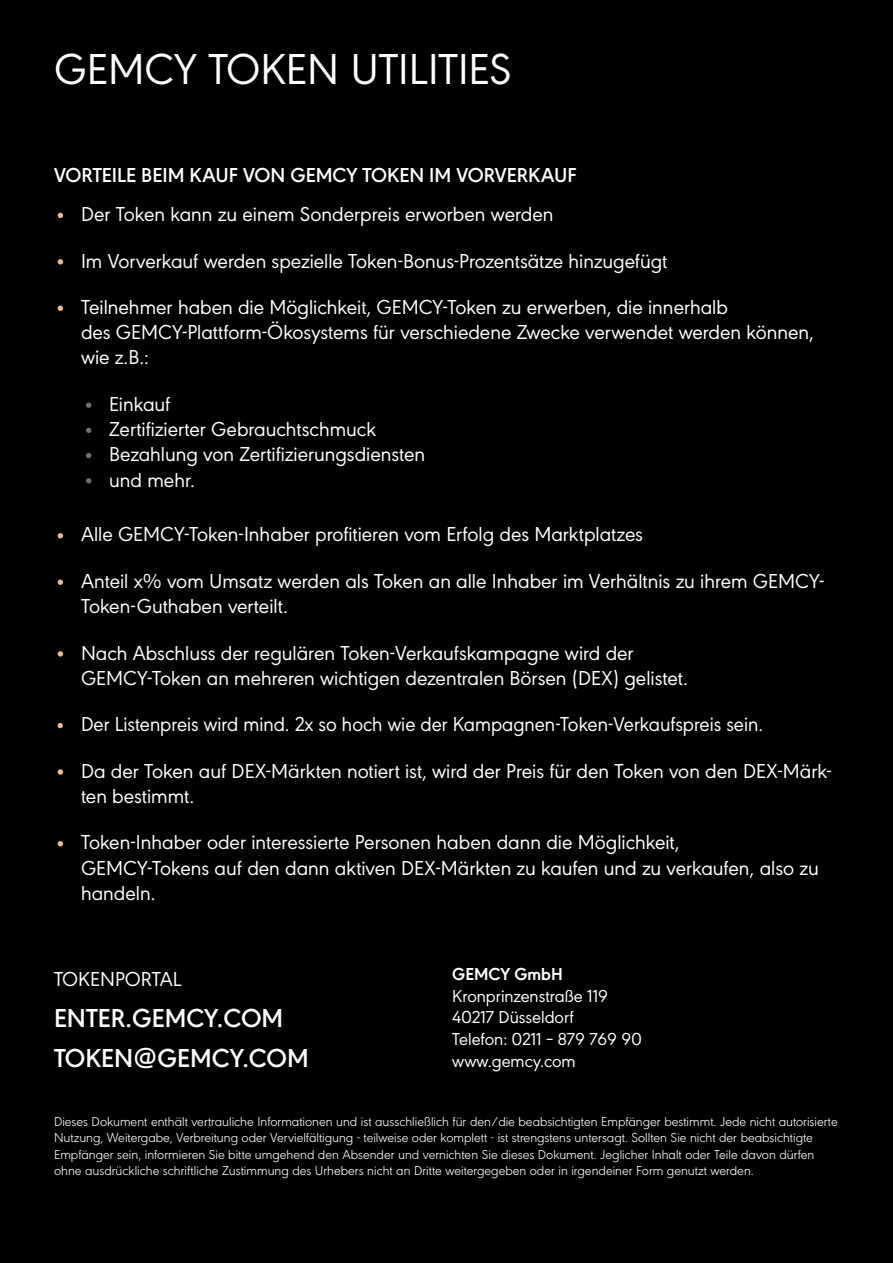
<style>
.page{position:relative;width:893px;height:1263px;background:#000}
.page>*{position:absolute;margin:0;border:0;box-sizing:border-box;transform-origin:0 0}
.t1{font:57px "URW Geometric";color:#ebba99}
.t2{font:57px "URW Geometric";color:#706f6f}
.t3{font:45px "URW Geometric";color:#fff}
.t4{font:600 27px/40.5px "URW Geometric";color:#fff}
.t5{font:21px/25.2px "URW Geometric";color:#fff}
.t6{font:600 21px "URW Geometric";color:#fff}
.t7{font:18px/21.6px "URW Geometric";color:#fff}
.t8{font:700 18px "URW Geometric";color:#fff}
.t9{font:300 13.5px/16.2px "URW Geometric";color:#fff}
</style>
<div class="page">
<h2 class="t3" style="left:54px;top:36px;width:459px">GEMCY TOKEN UTILITIES</h2>
<p class="t6" style="left:54px;top:159px;width:524px">VORTEILE BEIM KAUF VON GEMCY TOKEN IM VORVERKAUF</p>
<h1 class="t1" style="left:54px;top:173px;width:14px">·</h1>
<p class="t5" style="left:81px;top:200px;width:474px">Der Token kann zu einem Sonderpreis erworben werden</p>
<h1 class="t1" style="left:54px;top:219px;width:14px">·</h1>
<p class="t5" style="left:81px;top:246px;width:588px">Im Vorverkauf werden spezielle Token-Bonus-Prozentsätze hinzugefügt</p>
<h1 class="t1" style="left:54px;top:266px;width:14px">·</h1>
<p class="t5" style="left:81px;top:293px;width:735px">Teilnehmer haben die Möglichkeit, GEMCY-Token zu erwerben, die innerhalb<br>des GEMCY-Plattform-Ökosystems für verschiedene Zwecke verwendet werden können, wie z.B.:</p>
<h1 class="t2" style="left:82px;top:362px;width:14px">·</h1>
<p class="t5" style="left:109px;top:390px;width:63px">Einkauf</p>
<h1 class="t2" style="left:82px;top:388px;width:14px">·</h1>
<p class="t5" style="left:109px;top:415px;width:268px">Zertifizierter Gebrauchtschmuck</p>
<h1 class="t2" style="left:82px;top:413px;width:14px">·</h1>
<p class="t5" style="left:109px;top:440px;width:318px">Bezahlung von Zertifizierungsdiensten</p>
<h1 class="t2" style="left:82px;top:438px;width:14px">·</h1>
<p class="t5" style="left:109px;top:465px;width:87px">und mehr.</p>
<h1 class="t1" style="left:54px;top:493px;width:14px">·</h1>
<p class="t5" style="left:81px;top:520px;width:564px">Alle GEMCY-Token-Inhaber profitieren vom Erfolg des Marktplatzes</p>
<h1 class="t1" style="left:54px;top:539px;width:14px">·</h1>
<p class="t5" style="left:81px;top:567px;width:745px">Anteil x% vom Umsatz werden als Token an alle Inhaber im Verhältnis zu ihrem GEMCY-<br>Token-Guthaben verteilt.</p>
<h1 class="t1" style="left:54px;top:611px;width:14px">·</h1>
<p class="t5" style="left:81px;top:638px;width:608px">Nach Abschluss der regulären Token-Verkaufskampagne wird der<br>GEMCY-Token an mehreren wichtigen dezentralen Börsen (DEX) gelistet.</p>
<h1 class="t1" style="left:54px;top:683px;width:14px">·</h1>
<p class="t5" style="left:81px;top:710px;width:684px">Der Listenpreis wird mind. 2x so hoch wie der Kampagnen-Token-Verkaufspreis sein.</p>
<h1 class="t1" style="left:54px;top:729px;width:14px">·</h1>
<p class="t5" style="left:81px;top:757px;width:752px">Da der Token auf DEX-Märkten notiert ist, wird der Preis für den Token von den DEX-Märk&shy;ten bestimmt.</p>
<h1 class="t1" style="left:54px;top:801px;width:14px">·</h1>
<p class="t5" style="left:81px;top:828px;width:739px">Token-Inhaber oder interessierte Personen haben dann die Möglichkeit,<br>GEMCY-Tokens auf den dann aktiven DEX-Märkten zu kaufen und zu verkaufen, also zu handeln.</p>
<p class="t5" style="left:54px;top:965px;width:129px">TOKENPORTAL</p>
<p class="t4" style="left:54px;top:995px;width:256px">ENTER.GEMCY.COM<br>TOKEN@GEMCY.COM</p>
<p class="t8" style="left:452px;top:961px;width:112px">GEMCY GmbH</p>
<p class="t7" style="left:452px;top:984px;width:191px">Kronprinzenstraße 119<br>40217 Düsseldorf<br>Telefon: 0211 – 879 769 90 www.gemcy.com</p>
<p class="t9" style="left:54px;top:1112px;width:785px">Dieses Dokument enthält vertrauliche Informationen und ist ausschließlich für den/die beabsichtigten Empfänger bestimmt. Jede nicht autorisierte Nutzung, Weitergabe, Verbreitung oder Vervielfältigung - teilweise oder komplett - ist strengstens untersagt. Sollten Sie nicht der beabsichtigte Empfänger sein, informieren Sie bitte umgehend den Absender und vernichten Sie dieses Dokument. Jeglicher Inhalt oder Teile davon dürfen ohne ausdrückliche schriftliche Zustimmung des Urhebers nicht an Dritte weitergegeben oder in irgendeiner Form genutzt werden.</p>
</div>
